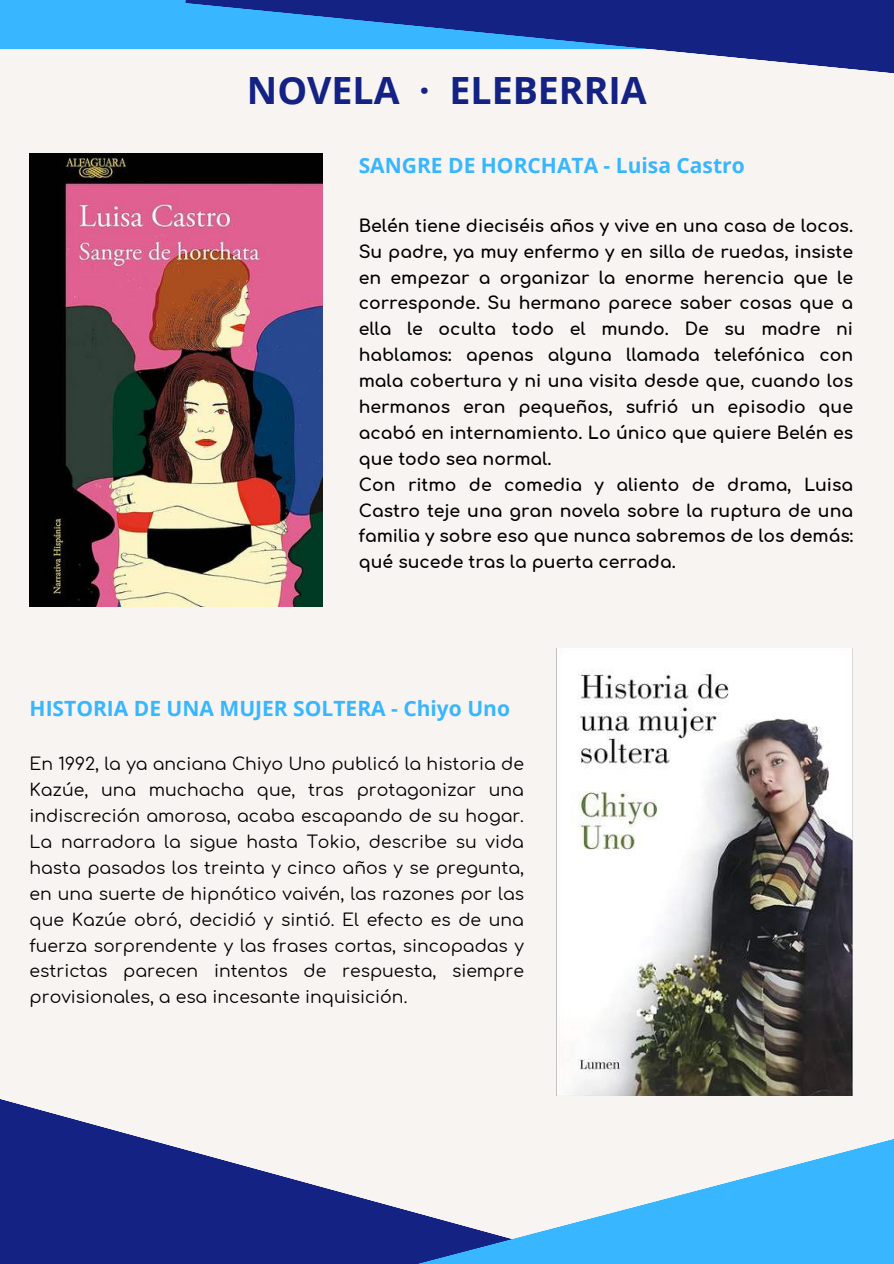
<style>
.page{position:relative;width:894px;height:1264px;background:#fff}
.page>*{position:absolute;margin:0;border:0;box-sizing:border-box;transform-origin:0 0}
.t1{font:700 37.5px "Open Sans";color:#132283}
.t2{font:700 21px "Open Sans";color:#38b6ff}
.t3{font:700 17.25px/25.8px "Comfortaa";color:#000}
.t4{font:17.25px/25.8px "Comfortaa";color:#000;text-align:justify}
</style>
<div class="page">
<div style="left:0;top:0;width:893px;height:1263px;background:#f8f4f1"></div>
<img style="left:30px;top:154px;width:292px;height:452px">
<img style="left:556px;top:648px;width:296px;height:447px">
<div style="left:0;top:0;width:893px;height:48px;background:#38b6ff"></div>
<svg style="left:185px;top:0;width:708px;height:73px;fill:#132283"></svg>
<svg style="left:0;top:1084px;width:676px;height:179px;fill:#132283"></svg>
<svg style="left:243px;top:1117px;width:650px;height:146px"></svg>
<h1 class="t1" style="left:247px;top:64px;width:401px">NOVELA · ELEBERRIA</h1>
<p class="t2" style="left:358px;top:151px;width:387px">SANGRE DE HORCHATA - Luisa Castro</p>
<p class="t3" style="left:358px;top:210px;width:496px">Belén tiene dieciséis años y vive en una casa de locos.<br>Su padre, ya muy enfermo y en silla de ruedas, insiste en empezar a organizar la enorme herencia que le corresponde. Su hermano parece saber cosas que a ella le oculta todo el mundo. De su madre ni hablamos: apenas alguna llamada telefónica con mala cobertura y ni una visita desde que, cuando los hermanos eran pequeños, sufrió un episodio que acabó en internamiento. Lo único que quiere Belén es que todo sea normal.<br>Con ritmo de comedia y aliento de drama, Luisa Castro teje una gran novela sobre la ruptura de una familia y sobre eso que nunca sabremos de los demás: qué sucede tras la puerta cerrada.</p>
<p class="t2" style="left:30px;top:694px;width:482px">HISTORIA DE UNA MUJER SOLTERA - Chiyo Uno</p>
<p class="t4" style="left:30px;top:748px;width:495px">En 1992, la ya anciana Chiyo Uno publicó la historia de Kazúe, una muchacha que, tras protagonizar una indiscreción amorosa, acaba escapando de su hogar.<br>La narradora la sigue hasta Tokio, describe su vida hasta pasados los treinta y cinco años y se pregunta, en una suerte de hipnótico vaivén, las razones por las que Kazúe obró, decidió y sintió. El efecto es de una fuerza sorprendente y las frases cortas, sincopadas y estrictas parecen intentos de respuesta, siempre provisionales, a esa incesante inquisición.</p>
</div>
